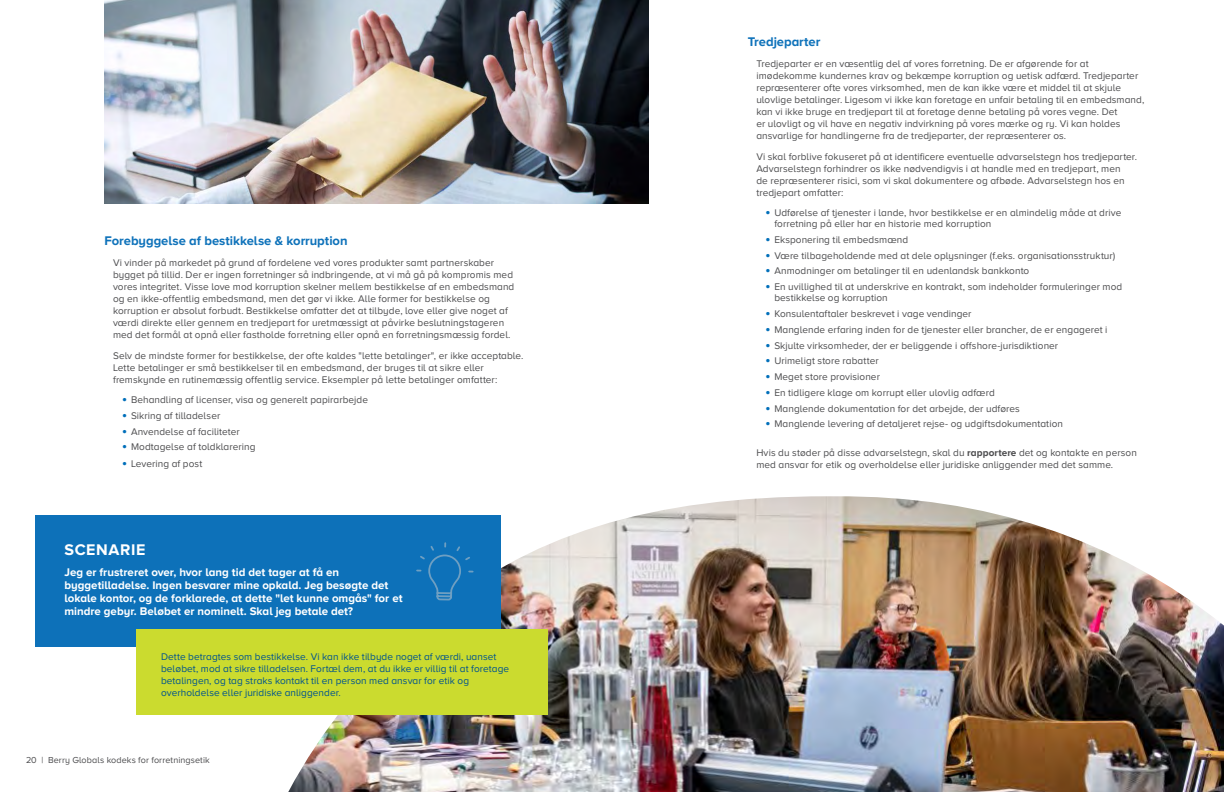
<style>
.page{position:relative;width:1224px;height:792px;background:#fff}
.page>*{position:absolute;margin:0;border:0;box-sizing:border-box;transform-origin:0 0}
.t1{font:700 16px "Proxima Nova A";letter-spacing:.04em;color:#fff}
.t2{font:700 13px "Proxima Nova A";color:#0e72ba}
.t3{font:700 11.5px/13px "Proxima Nova A";color:#fff}
.t4{font:10px/12px "Proxima Nova A";letter-spacing:.005em;color:#4d4d4f}
.t5{font:10px/12px "Proxima Nova A";letter-spacing:.005em;color:#00538e}
.t6{font:9px "Proxima Nova A";letter-spacing:.01em;color:#4d4d4f}
.s1{font-weight:700;font-size:14px;color:#006fba}
.s2{font-weight:700}
</style>
<div class="page">
<img style="left:104px;top:0;width:544px;height:204px">
<img style="left:288px;top:496px;width:936px;height:296px">
<div style="left:35px;top:516px;width:466px;height:131px;background:#0d71b9"></div>
<div style="left:136px;top:629px;width:412px;height:86px;background:#cbdb2f"></div>
<svg style="left:416px;top:542px;width:58px;height:59px"></svg>
<h2 class="t2" style="left:104px;top:233px;width:245px">Forebyggelse af bestikkelse &amp; korruption</h2>
<p class="t4" style="left:113px;top:257px;width:403px">Vi vinder på markedet på grund af fordelene ved vores produkter samt partnerskaber bygget på tillid. Der er ingen forretninger så indbringende, at vi må gå på kompromis med vores integritet. Visse love mod korruption skelner mellem bestikkelse af en embedsmand og en ikke-offentlig embedsmand, men det gør vi ikke. Alle former for bestikkelse og korruption er absolut forbudt. Bestikkelse omfatter det at tilbyde, love eller give noget af værdi direkte eller gennem en tredjepart for uretmæssigt at påvirke beslutningstageren med det formål at opnå eller fastholde forretning eller opnå en forretningsmæssig fordel.</p>
<p class="t4" style="left:113px;top:350px;width:412px">Selv de mindste former for bestikkelse, der ofte kaldes "lette betalinger", er ikke acceptable.<br>Lette betalinger er små bestikkelser til en embedsmand, der bruges til at sikre eller fremskynde en rutinemæssig offentlig service. Eksempler på lette betalinger omfatter:</p>
<p class="t4" style="left:122px;top:394px;width:247px"><span class="s1">•</span> Behandling af licenser, visa og generelt papirarbejde</p>
<p class="t4" style="left:122px;top:410px;width:100px"><span class="s1">•</span> Sikring af tilladelser</p>
<p class="t4" style="left:122px;top:425px;width:119px"><span class="s1">•</span> Anvendelse af faciliteter</p>
<p class="t4" style="left:122px;top:441px;width:135px"><span class="s1">•</span> Modtagelse af toldklarering</p>
<p class="t4" style="left:122px;top:458px;width:82px"><span class="s1">•</span> Levering af post</p>
<h1 class="t1" style="left:64px;top:540px;width:82px">SCENARIE</h1>
<p class="t3" style="left:64px;top:565px;width:340px">Jeg er frustreret over, hvor lang tid det tager at få en byggetilladelse. Ingen besvarer mine opkald. Jeg besøgte det lokale kontor, og de forklarede, at dette "let kunne omgås" for et mindre gebyr. Beløbet er nominelt. Skal jeg betale det?</p>
<p class="t5" style="left:161px;top:651px;width:350px">Dette betragtes som bestikkelse. Vi kan ikke tilbyde noget af værdi, uanset beløbet, mod at sikre tilladelsen. Fortæl dem, at du ikke er villig til at foretage betalingen, og tag straks kontakt til en person med ansvar for etik og overholdelse eller juridiske anliggender.</p>
<p class="t6" style="left:26px;top:755px;width:185px">20 | Berry Globals kodeks for forretningsetik</p>
<h2 class="t2" style="left:748px;top:34px;width:74px">Tredjeparter</h2>
<p class="t4" style="left:756px;top:57px;width:389px">Tredjeparter er en væsentlig del af vores forretning. De er afgørende for at imødekomme kundernes krav og bekæmpe korruption og uetisk adfærd. Tredjeparter repræsenterer ofte vores virksomhed, men de kan ikke være et middel til at skjule ulovlige betalinger. Ligesom vi ikke kan foretage en unfair betaling til en embedsmand, kan vi ikke bruge en tredjepart til at foretage denne betaling på vores vegne. Det<br>er ulovligt og vil have en negativ indvirkning på vores mærke og ry. Vi kan holdes ansvarlige for handlingerne fra de tredjeparter, der repræsenterer os.</p>
<p class="t4" style="left:756px;top:150px;width:382px">Vi skal forblive fokuseret på at identificere eventuelle advarselstegn hos tredjeparter.<br>Advarselstegn forhindrer os ikke nødvendigvis i at handle med en tredjepart, men<br>de repræsenterer risici, som vi skal dokumentere og afbøde. Advarselstegn hos en tredjepart omfatter:</p>
<p class="t4" style="left:774px;top:207px;width:349px;line-height:11.2px;text-indent:-9px"><span class="s1">•</span> Udførelse af tjenester i lande, hvor bestikkelse er en almindelig måde at drive forretning på eller har en historie med korruption</p>
<p class="t4" style="left:765px;top:233px;width:144px"><span class="s1">•</span> Eksponering til embedsmænd</p>
<p class="t4" style="left:765px;top:249px;width:352px"><span class="s1">•</span> Være tilbageholdende med at dele oplysninger (f.eks. organisationsstruktur)</p>
<p class="t4" style="left:765px;top:265px;width:265px"><span class="s1">•</span> Anmodninger om betalinger til en udenlandsk bankkonto</p>
<p class="t4" style="left:774px;top:281px;width:350px;line-height:11.2px;text-indent:-9px"><span class="s1">•</span> En uvillighed til at underskrive en kontrakt, som indeholder formuleringer mod bestikkelse og korruption</p>
<p class="t4" style="left:765px;top:308px;width:208px"><span class="s1">•</span> Konsulentaftaler beskrevet i vage vendinger</p>
<p class="t4" style="left:765px;top:323px;width:344px"><span class="s1">•</span> Manglende erfaring inden for de tjenester eller brancher, de er engageret i</p>
<p class="t4" style="left:765px;top:339px;width:294px"><span class="s1">•</span> Skjulte virksomheder, der er beliggende i offshore-jurisdiktioner</p>
<p class="t4" style="left:765px;top:355px;width:115px"><span class="s1">•</span> Urimeligt store rabatter</p>
<p class="t4" style="left:765px;top:371px;width:116px"><span class="s1">•</span> Meget store provisioner</p>
<p class="t4" style="left:765px;top:386px;width:231px"><span class="s1">•</span> En tidligere klage om korrupt eller ulovlig adfærd</p>
<p class="t4" style="left:765px;top:402px;width:256px"><span class="s1">•</span> Manglende dokumentation for det arbejde, der udføres</p>
<p class="t4" style="left:765px;top:418px;width:299px"><span class="s1">•</span> Manglende levering af detaljeret rejse- og udgiftsdokumentation</p>
<p class="t4" style="left:756px;top:446px;width:382px">Hvis du støder på disse advarselstegn, skal du <span class="s2">rapportere</span> det og kontakte en person med ansvar for etik og overholdelse eller juridiske anliggender med det samme.</p>
</div>
